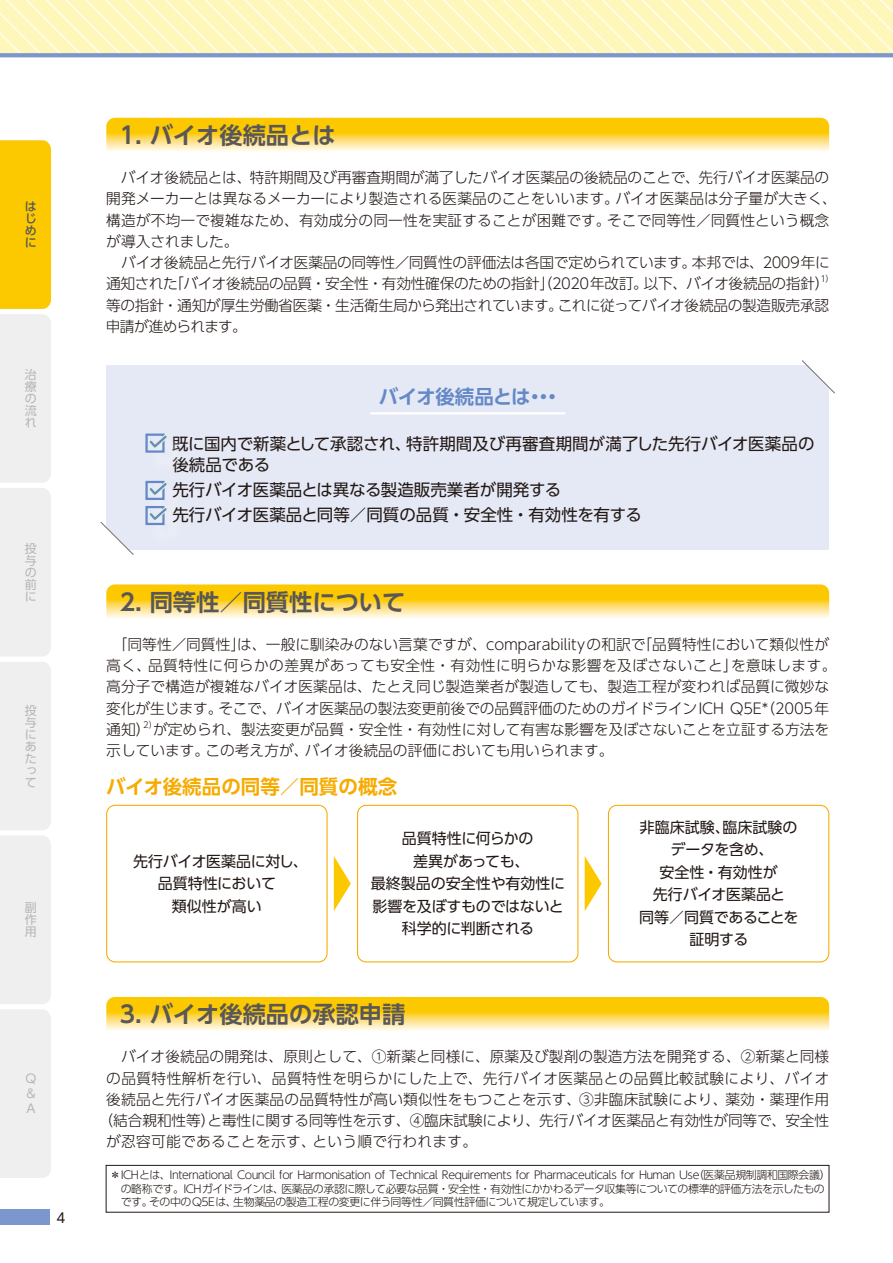
<style>
.page{position:relative;width:893px;height:1263px;background:#fff}
.page>*{position:absolute;margin:0;border:0;box-sizing:border-box;transform-origin:0 0}
.t1{font:700 23.25px "UD Shin Go Pro De";color:#595757}
.t2{font:700 19.5px "UD Shin Go Pro De";color:#f7ab00}
.t3{font:700 19.5px "UD Shin Go Pro De";letter-spacing:-.03em;color:#6589c6}
.t4{font:16.5px/21px "UD Shin Go Pro";color:#221815}
.t5{font:15px/22.5px "UD Shin Go Pro";letter-spacing:-.005em;color:#221815;text-align:center}
.t6{font:300 14.7px/21.3px "UD Shin Go Pro";color:#221815}
.t7{font:300 14.7px/21.3px "UD Shin Go Pro";letter-spacing:-.025em;color:#221815}
.t8{font:300 14.7px "UD Shin Go Pro";letter-spacing:.025em;color:#221815}
.t9{font:300 14.7px "UD Shin Go Pro";letter-spacing:.02em;color:#221815}
.t10{font:13.5px "UD Shin Go Pro";color:#221815}
.t11{font:12px/12px "UD Shin Go Pro";color:#b5b6b6;text-align:justify}
.t12{font:500 12px/12px "UD Shin Go Pro";color:#595757;text-align:justify}
.t13{font:300 10.95px/13.5px "UD Shin Go Pro";letter-spacing:-.045em;color:#221815}
.t14{font:300 8.55px "UD Shin Go Pro";color:#221815}
</style>
<div class="page">
<div style="left:0;top:1209px;width:50px;height:16px;background:#7b97ce"></div>
<div style="left:0;top:662px;width:51px;height:516px;background:#efefef"></div>
<svg style="left:0;top:0;width:893px;height:53px;background:#fff7bf"></svg>
<svg style="left:0;top:53px;width:893px;height:4px;background:#7f9acd"></svg>
<svg style="left:0;top:140px;width:51px;height:516px"></svg>
<svg style="left:106px;top:118px;width:723px;height:33px;background:#fdd64a"></svg>
<svg style="left:106px;top:584px;width:723px;height:34px;background:#fdd74e"></svg>
<div style="left:357px;top:805px;width:221px;height:157px;border:1px solid #f7ab00;border-radius:9px"></div>
<div style="left:106px;top:805px;width:222px;height:157px;border:1px solid #f7ab00;border-radius:9px"></div>
<div style="left:608px;top:805px;width:221px;height:157px;border:1px solid #f7ab00;border-radius:9px"></div>
<svg style="left:334px;top:856px;width:17px;height:55px"></svg>
<svg style="left:585px;top:856px;width:17px;height:55px"></svg>
<svg style="left:106px;top:997px;width:723px;height:34px;background:#fdd74e"></svg>
<div style="left:106px;top:1165px;width:723px;height:47px;border:1px solid #221815"></div>
<div style="left:106px;top:365px;width:723px;height:184px;background:#e5e9f5"></div>
<svg style="left:100px;top:521px;width:35px;height:34px"></svg>
<svg style="left:801px;top:360px;width:34px;height:34px"></svg>
<svg style="left:145px;top:480px;width:23px;height:46px"></svg>
<hr style="left:371px;top:412px;width:193px;height:2px;background:#fff">
<svg style="left:145px;top:433px;width:23px;height:20px"></svg>
<p class="t12" style="left:25px;top:200px;width:13px">はじめに</p>
<p class="t11" style="left:25px;top:368px;width:13px">治療の流れ</p>
<p class="t11" style="left:25px;top:542px;width:13px">投与の前に</p>
<p class="t11" style="left:25px;top:704px;width:13px">投与にあたって</p>
<p class="t11" style="left:25px;top:901px;width:13px">副作用</p>
<p class="t11" style="left:25px;top:1071px;width:12px;line-height:15px">Q &amp; A</p>
<p class="t10" style="left:57px;top:1206px;width:10px">4</p>
<h1 class="t1" style="left:120px;top:116px;width:217px">1. バイオ後続品とは</h1>
<p class="t6" style="left:106px;top:166px;width:732px">　バイオ後続品とは、特許期間及び再審査期間が満了したバイオ医薬品の後続品のことで、先行バイオ医薬品の開発メーカーとは異なるメーカーにより製造される医薬品のことをいいます。バイオ医薬品は分子量が大きく、構造が不均一で複雑なため、有効成分の同一性を実証することが困難です。そこで同等性／同質性という概念が導入されました。<br>　バイオ後続品と先行バイオ医薬品の同等性／同質性の評価法は各国で定められています。本邦では、2009年に通知された「バイオ後続品の品質・安全性・有効性確保のための指針」（2020年改訂。以下、バイオ後続品の指針）</p>
<p class="t14" style="left:821px;top:272px;width:15px">1）</p>
<p class="t7" style="left:106px;top:294px;width:725px">等の指針・通知が厚生労働省医薬・生活衛生局から発出されています。これに従ってバイオ後続品の製造販売承認申請が進められます。</p>
<h2 class="t3" style="left:379px;top:380px;width:185px">バイオ後続品とは・・・</h2>
<p class="t4" style="left:172px;top:433px;width:644px">既に国内で新薬として承認され、特許期間及び再審査期間が満了した先行バイオ医薬品の後続品である</p>
<p class="t4" style="left:172px;top:477px;width:471px;line-height:25.2px">先行バイオ医薬品とは異なる製造販売業者が開発する<br>先行バイオ医薬品と同等／同質の品質・安全性・有効性を有する</p>
<h1 class="t1" style="left:120px;top:583px;width:287px">2. 同等性／同質性について</h1>
<p class="t6" style="left:106px;top:633px;width:732px">　「同等性／同質性」は、一般に馴染みのない言葉ですが、comparabilityの和訳で「品質特性において類似性が高く、品質特性に何らかの差異があっても安全性・有効性に明らかな影響を及ぼさないこと」を意味します。高分子で構造が複雑なバイオ医薬品は、たとえ同じ製造業者が製造しても、製造工程が変われば品質に微妙な変化が生じます。そこで、バイオ医薬品の製法変更前後での品質評価のためのガイドラインICH Q5E*（2005年通知）が定められ、製法変更が品質・安全性・有効性に対して有害な影響を及ぼさないことを立証する方法を</p>
<p class="t14" style="left:143px;top:717px;width:16px">2）</p>
<p class="t6" style="left:106px;top:739px;width:509px">示しています。この考え方が、バイオ後続品の評価においても用いられます。</p>
<h2 class="t2" style="left:106px;top:771px;width:292px">バイオ後続品の同等／同質の概念</h2>
<p class="t5" style="left:133px;top:849px;width:176px">先行バイオ医薬品に対し、品質特性において<br>類似性が高い</p>
<p class="t5" style="left:371px;top:827px;width:196px">品質特性に何らかの<br>差異があっても、<br>最終製品の安全性や有効性に影響を及ぼすものではないと科学的に判断される</p>
<p class="t5" style="left:639px;top:815px;width:161px">非臨床試験、臨床試験のデータを含め、<br>安全性・有効性が<br>先行バイオ医薬品と<br>同等／同質であることを証明する</p>
<h1 class="t1" style="left:120px;top:995px;width:287px">3. バイオ後続品の承認申請</h1>
<p class="t6" style="left:106px;top:1046px;width:724px">　バイオ後続品の開発は、原則として、①新薬と同様に、原薬及び製剤の製造方法を開発する、②新薬と同様</p>
<p class="t8" style="left:106px;top:1066px;width:725px">の品質特性解析を行い、品質特性を明らかにした上で、先行バイオ医薬品との品質比較試験により、バイオ</p>
<p class="t6" style="left:106px;top:1088px;width:724px">後続品と先行バイオ医薬品の品質特性が高い類似性をもつことを示す、③非臨床試験により、薬効・薬理作用</p>
<p class="t6" style="left:99px;top:1109px;width:732px">（結合親和性等）と毒性に関する同等性を示す、④臨床試験により、先行バイオ医薬品と有効性が同等で、安全性</p>
<p class="t9" style="left:106px;top:1130px;width:372px">が忍容可能であることを示す、という順で行われます。</p>
<p class="t13" style="left:121px;top:1168px;width:711px;text-indent:-11px">＊ICHとは、International Council for Harmonisation of Technical Requirements for Pharmaceuticals for Human Use（医薬品規制調和国際会議）の略称です。ICHガイドラインは、医薬品の承認に際して必要な品質・安全性・有効性にかかわるデータ収集等についての標準的評価方法を示したものです。その中のQ5Eは、生物薬品の製造工程の変更に伴う同等性／同質性評価について規定しています。</p>
</div>
